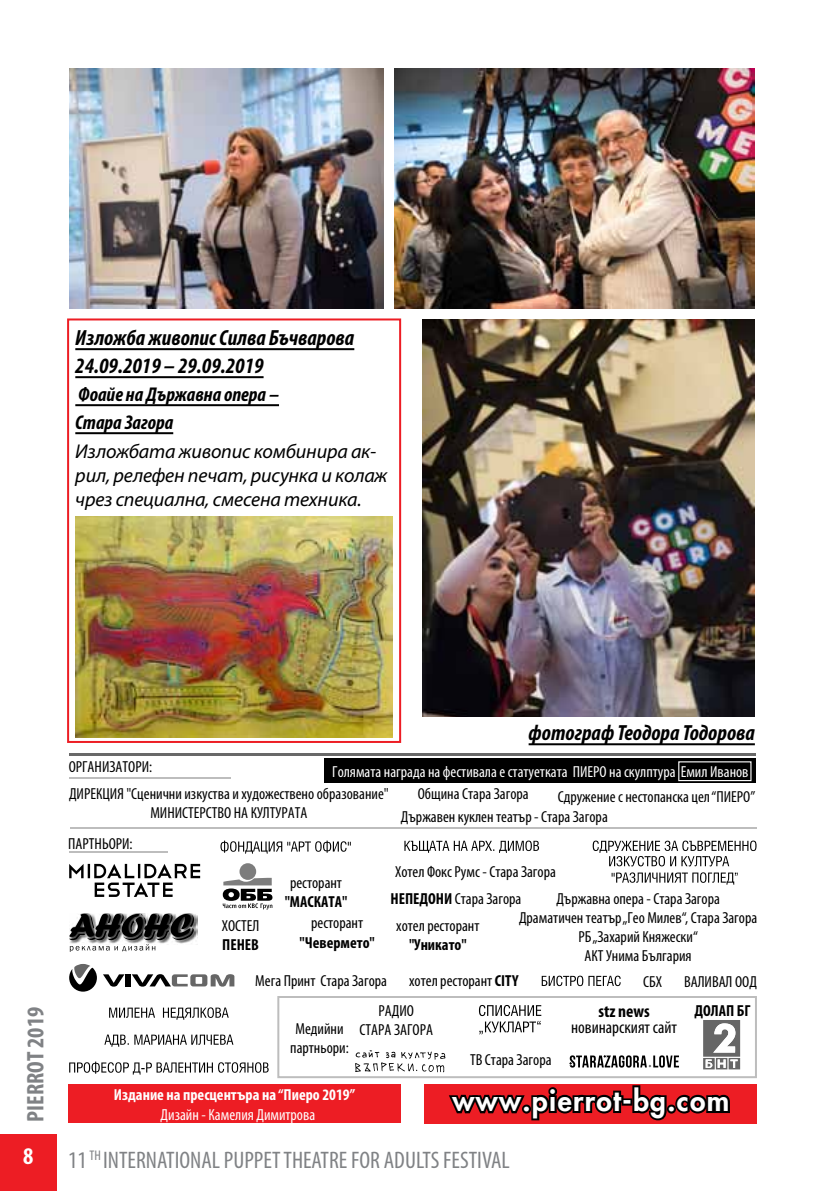
<style>
.page{position:relative;width:823px;height:1191px;background:#fff}
.page>*{position:absolute;margin:0;border:0;box-sizing:border-box;transform-origin:0 0}
.t1{font:700 28px "German";letter-spacing:.05em;color:#fff}
.t2{font:condensed 24px "Myriad Pro";color:#808285}
.t3{font:700 condensed 24px "Myriad Pro";color:#808285}
.t4{font:700 condensed 24px "Myriad Pro";color:#fff}
.t5{font:italic 700 condensed 22px/28px "Myriad Pro";color:#000}
.t6{font:italic 20px/24px "Myriad Pro";letter-spacing:-.01em;color:#000}
.t7{font:italic 700 condensed 20px/28px "Myriad Pro";color:#000}
.t8{font:condensed 17.4px "Myriad Pro";color:#000}
.t9{font:700 condensed 17.4px "Myriad Pro";color:#000}
.t10{font:condensed 16px/19px "Myriad Pro";color:#000;text-align:center}
.t11{font:condensed 16px "Myriad Pro";color:#fefefe}
.t12{font:700 condensed 16px "Myriad Pro";color:#000}
.t13{font:700 condensed 16px "Myriad Pro";color:#fff}
.t14{font:condensed 16px "Myriad Pro";color:#fff}
.s1{font-weight:700}
</style>
<div class="page">
<div style="left:0;top:1134px;width:57px;height:57px;background:#ed1d24"></div>
<div style="left:67px;top:318px;width:334px;height:425px;border:2px solid #ed1d24"></div>
<div style="left:68px;top:1084px;width:332px;height:39px;background:#ed1d24"></div>
<div style="left:424px;top:1084px;width:332px;height:39px;background:#ed1d24"></div>
<svg style="left:448px;top:1085px;width:282px;height:36px"></svg>
<svg style="left:703px;top:1020px;width:36px;height:49px"></svg>
<svg style="left:478px;top:1005px;width:63px;height:29px"></svg>
<svg style="left:355px;top:1050px;width:90px;height:22px"></svg>
<hr style="left:69px;top:753px;width:686px;height:3px;background:#686868">
<div style="left:324px;top:758px;width:431px;height:25px;background:#000"></div>
<div style="left:677px;top:761px;width:74px;height:20px;border:1px solid #fefefe"></div>
<hr style="left:69px;top:777px;width:161px;height:2px;background:#bdbdbd">
<hr style="left:69px;top:851px;width:98px;height:2px;background:#bdbdbd">
<hr style="left:70px;top:827px;width:686px;height:2px;background:#bdbdbd">
<svg style="left:220px;top:840px;width:130px;height:13px"></svg>
<svg style="left:69px;top:864px;width:131px;height:33px"></svg>
<div style="left:239px;top:863px;width:17px;height:17px;background:#7d7d7d;border-radius:50%"></div>
<svg style="left:222px;top:877px;width:50px;height:32px"></svg>
<svg style="left:592px;top:840px;width:164px;height:26px"></svg>
<svg style="left:611px;top:872px;width:126px;height:12px"></svg>
<svg style="left:104px;top:1034px;width:129px;height:12px"></svg>
<svg style="left:69px;top:1061px;width:199px;height:13px"></svg>
<svg style="left:109px;top:1007px;width:119px;height:12px"></svg>
<svg style="left:541px;top:975px;width:79px;height:11px"></svg>
<img style="left:194px;top:914px;width:3px;height:25px">
<svg style="left:69px;top:913px;width:125px;height:39px"></svg>
<svg style="left:103px;top:974px;width:21px;height:12px"></svg>
<div style="left:125px;top:974px;width:6px;height:12px;background:#000"></div>
<svg style="left:69px;top:964px;width:28px;height:27px"></svg>
<svg style="left:132px;top:974px;width:102px;height:12px"></svg>
<svg style="left:404px;top:840px;width:134px;height:13px"></svg>
<svg style="left:569px;top:1055px;width:109px;height:12px"></svg>
<div style="left:277px;top:996px;width:479px;height:82px;border:2px solid #bdbdbd"></div>
<img style="left:75px;top:516px;width:317px;height:221px">
<hr style="left:75px;top:348px;width:279px;height:2px;background:#000">
<hr style="left:75px;top:376px;width:188px;height:2px;background:#000">
<hr style="left:75px;top:404px;width:204px;height:2px;background:#000">
<hr style="left:75px;top:432px;width:98px;height:2px;background:#000">
<img style="left:394px;top:68px;width:360px;height:240px">
<img style="left:69px;top:68px;width:314px;height:240px">
<img style="left:422px;top:319px;width:332px;height:397px">
<hr style="left:528px;top:743px;width:226px;height:2px;background:#000">
<h3 class="t5" style="left:75px;top:323px;width:280px">Изложба живопис Силва Бъчварова<br>24.09.2019 – 29.09.2019</h3>
<p class="t7" style="left:75px;top:379px;width:205px">Фоайе на Държавна опера –<br>Стара Загора</p>
<p class="t6" style="left:75px;top:439px;width:313px">Изложбата живопис комбинира ак&shy;рил, релефен печат, рисунка и колаж чрез специална, смесена техника.</p>
<h2 class="t3" style="left:21px;top:1121px;width:116px;rotate:-90deg">PIERROT 2019</h2>
<h2 class="t4" style="left:23px;top:1140px;width:12px">8</h2>
<h3 class="t5" style="left:528px;top:718px;width:228px">фотограф Теодора Тодорова</h3>
<p class="t10" style="left:69px;top:754px;width:321px;line-height:27px;text-align:left">ОРГАНИЗАТОРИ:<br>ДИРЕКЦИЯ "Сценични изкуства и художествено образование"</p>
<p class="t10" style="left:150px;top:804px;width:158px">МИНИСТЕРСТВО НА КУЛТУРАТА</p>
<p class="t10" style="left:68px;top:834px;width:66px">ПАРТНЬОРИ:</p>
<p class="t11" style="left:332px;top:766px;width:417px">Голямата награда на фестивала е статуетката ПИЕРО на скулптура Емил Иванов</p>
<p class="t10" style="left:417px;top:785px;width:112px">Община Стара Загора</p>
<p class="t10" style="left:400px;top:787px;width:356px;line-height:20px;text-align:left;text-indent:157px">Сдружение с нестопанска цел“ПИЕРО”<br>Държавен куклен театър - Стара Загора</p>
<p class="t10" style="left:221px;top:916px;width:39px">ХОСТЕЛ</p>
<p class="t12" style="left:222px;top:939px;width:38px">ПЕНЕВ</p>
<p class="t10" style="left:290px;top:873px;width:53px">ресторант</p>
<p class="t12" style="left:284px;top:896px;width:64px">"МАСКАТА"</p>
<p class="t10" style="left:311px;top:914px;width:53px">ресторант</p>
<p class="t12" style="left:299px;top:936px;width:77px">"Чевермето"</p>
<p class="t10" style="left:395px;top:863px;width:162px">Хотел Фокс Румс - Стара Загора</p>
<p class="t10" style="left:390px;top:890px;width:132px"><span class="s1">НЕПЕДОНИ</span> Стара Загора</p>
<p class="t10" style="left:518px;top:890px;width:240px">Държавна опера - Стара Загора<br>Драматичен театър„Гео Милев“, Стара Загора<br>РБ„Захарий Княжески“<br>АКТ Унима България</p>
<p class="t10" style="left:396px;top:916px;width:85px">хотел ресторант</p>
<p class="t12" style="left:409px;top:939px;width:59px">"Уникато"</p>
<p class="t10" style="left:255px;top:971px;width:133px">Мега Принт Стара Загора</p>
<p class="t10" style="left:409px;top:971px;width:111px">хотел ресторант <span class="s1">CITY</span></p>
<p class="t10" style="left:290px;top:1020px;width:60px">Медийни партньори:</p>
<p class="t10" style="left:359px;top:1002px;width:75px">РАДИО<br>СТАРА ЗАГОРА</p>
<p class="t10" style="left:470px;top:1051px;width:83px">ТВ Стара Загора</p>
<p class="t10" style="left:643px;top:972px;width:20px">СБХ</p>
<p class="t10" style="left:683px;top:972px;width:74px">ВАЛИВАЛ ООД</p>
<p class="t9" style="left:598px;top:1004px;width:53px">stz news</p>
<p class="t8" style="left:570px;top:1021px;width:107px">новинарският сайт</p>
<p class="t12" style="left:694px;top:1005px;width:57px">ДОЛАП БГ</p>
<p class="t13" style="left:114px;top:1084px;width:242px">Издание на пресцентъра на “Пиеро 2019”</p>
<p class="t14" style="left:160px;top:1104px;width:156px">Дизайн - Камелия Димитрова</p>
<h1 class="t1" style="left:452px;top:1084px;width:278px">www.pierrot-bg.com</h1>
<h2 class="t2" style="left:68px;top:1145px;width:443px">11 <sup>TH</sup> INTERNATIONAL PUPPET THEATRE FOR ADULTS FESTIVAL</h2>
</div>
